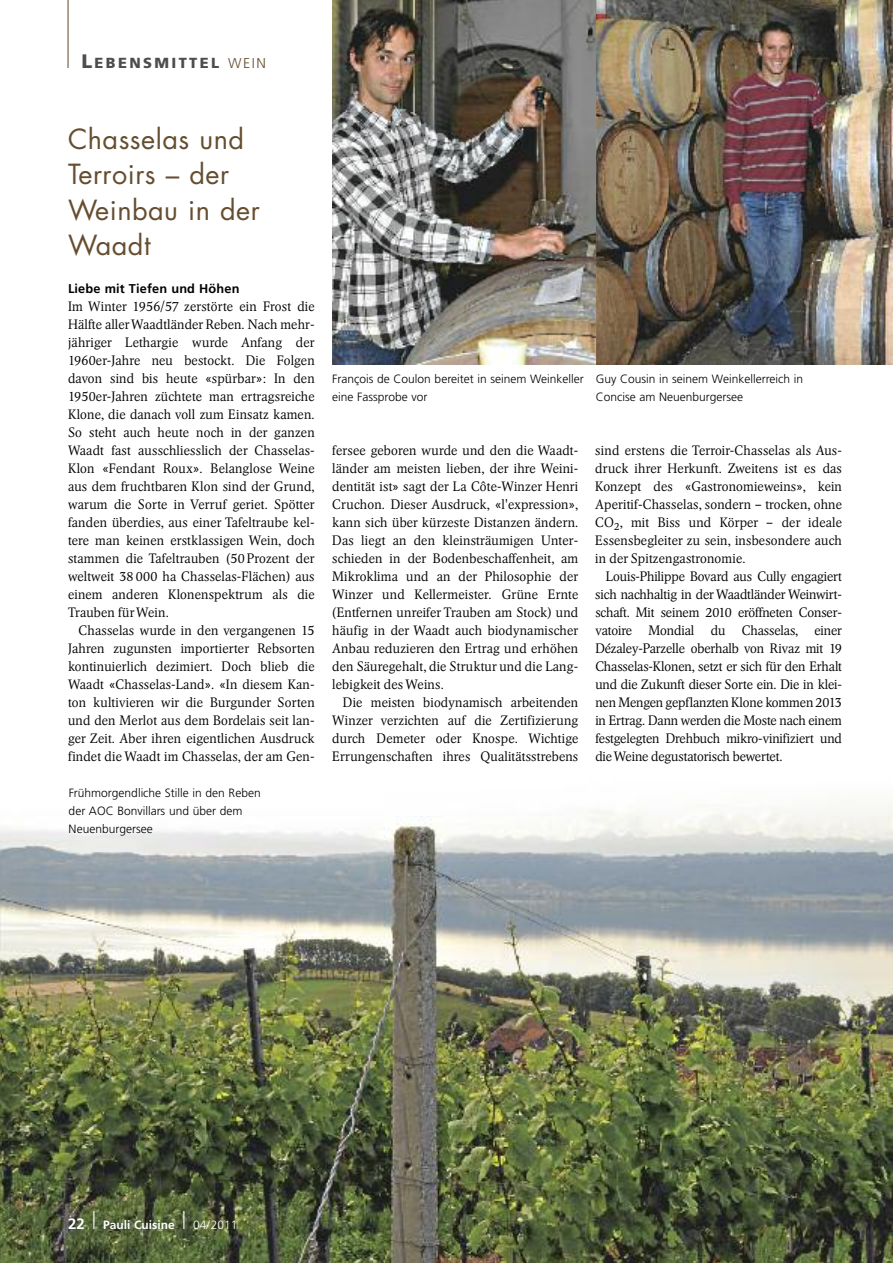
<style>
.page{position:relative;width:893px;height:1263px;background:#fff}
.page>*{position:absolute;margin:0;border:0;box-sizing:border-box;transform-origin:0 0}
.t1{font:27px/35.4px "Futura";letter-spacing:.02em;color:#654e30}
.t2{font:900 14.7px "Frutiger";letter-spacing:.165em;color:#4d4d4d}
.t3{font:300 13.5px/18px "Arena New BQ";letter-spacing:.015em;color:#000;text-align:justify}
.t4{font:700 12.75px "Frutiger";letter-spacing:.01em;color:#000}
.t5{font:300 12px/18px "Frutiger";color:#000}
.t6{font:700 12px "Frutiger";color:#fff}
.s1{font-size:19.5px}
.s2{font-weight:300;font-size:14.25px;color:#654e30}
.s3{font-size:15px}
.s4{font-weight:300;font-size:24px}
.s5{font-weight:300}
</style>
<div class="page">
<img style="left:596px;top:0;width:296px;height:364px">
<img style="left:332px;top:0;width:264px;height:364px">
<img style="left:0;top:800px;width:893px;height:463px">
<hr style="left:68px;top:0;width:1px;height:68px;background:#654e30">
<p class="t2" style="left:81px;top:57px;width:186px"><span class="s1">L</span>EBENSMITTEL <span class="s2">WEIN</span></p>
<h1 class="t1" style="left:68px;top:124px;width:193px">Chasselas und<br>Terroirs – der<br>Weinbau in der<br>Waadt</h1>
<p class="t4" style="left:68px;top:283px;width:173px">Liebe mit Tiefen und Höhen</p>
<p class="t3" style="left:68px;top:297px;width:248px">Im Winter 1956/57 zerstörte ein Frost die Hälfte allerWaadtländer Reben. Nach mehr&shy;jähriger Lethargie wurde Anfang der 1960er-Jahre neu bestockt. Die Folgen davon sind bis heute «spürbar»: In den 1950er-Jahren züchtete man ertragsreiche Klone, die danach voll zum Einsatz kamen.<br>So steht auch heute noch in der ganzen Waadt fast ausschliesslich der Chasselas-Klon «Fendant Roux». Belanglose Weine aus dem fruchtbaren Klon sind der Grund, warum die Sorte in Verruf geriet. Spötter fanden überdies, aus einer Tafeltraube kel&shy;tere man keinen erstklassigen Wein, doch stammen die Tafeltrauben (50 Prozent der weltweit 38 000 ha Chasselas-Flächen) aus einem anderen Klonenspektrum als die Trauben fürWein.</p>
<p class="t3" style="left:68px;top:621px;width:248px;text-indent:11px">Chasselas wurde in den vergangenen 15<br>Jahren zugunsten importierter Rebsorten kontinuierlich dezimiert. Doch blieb die Waadt «Chasselas-Land». «In diesem Kan&shy;ton kultivieren wir die Burgunder Sorten und den Merlot aus dem Bordelais seit lan&shy;ger Zeit. Aber ihren eigentlichen Ausdruck findet die Waadt im Chasselas, der am Gen-</p>
<p class="t5" style="left:69px;top:785px;width:193px">Frühmorgendliche Stille in den Reben der AOC Bonvillars und über dem<br>Neuenburgersee</p>
<p class="t5" style="left:332px;top:371px;width:253px">François de Coulon bereitet in seinem Weinkeller eine Fassprobe vor</p>
<p class="t5" style="left:596px;top:371px;width:209px">Guy Cousin in seinem Weinkellerreich in<br>Concise am Neuenburgersee</p>
<p class="t3" style="left:332px;top:441px;width:247px">fersee geboren wurde und den die Waadt&shy;länder am meisten lieben, der ihre Weini&shy;dentität ist» sagt der La Côte-Winzer Henri Cruchon. Dieser Ausdruck, «l'expression», kann sich über kürzeste Distanzen ändern.<br>Das liegt an den kleinsträumigen Unter&shy;schieden in der Bodenbeschaffenheit, am Mikroklima und an der Philosophie der Winzer und Kellermeister. Grüne Ernte (Entfernen unreifer Trauben am Stock) und häufig in der Waadt auch biodynamischer Anbau reduzieren den Ertrag und erhöhen den Säuregehalt, die Struktur und die Lang&shy;lebigkeit des Weins.</p>
<p class="t3" style="left:332px;top:693px;width:247px;text-indent:11px">Die meisten biodynamisch arbeitenden Winzer verzichten auf die Zertifizierung durch Demeter oder Knospe. Wichtige Errungenschaften ihres Qualitätsstrebens</p>
<p class="t3" style="left:595px;top:441px;width:248px">sind erstens die Terroir-Chasselas als Aus&shy;druck ihrer Herkunft. Zweitens ist es das Konzept des «Gastronomieweins», kein Aperitif-Chasselas, sondern – trocken, ohne CO<sub>2</sub>, mit Biss und Körper – der ideale Essensbegleiter zu sein, insbesondere auch in der Spitzengastronomie.</p>
<p class="t3" style="left:595px;top:567px;width:248px;text-indent:11px">Louis-Philippe Bovard aus Cully engagiert sich nachhaltig in der Waadtländer Weinwirt&shy;schaft. Mit seinem 2010 eröffneten Conser&shy;vatoire Mondial du Chasselas, einer Dézaley-Parzelle oberhalb von Rivaz mit 19<br>Chasselas-Klonen, setzt er sich für den Erhalt und die Zukunft dieser Sorte ein. Die in klei&shy;nen Mengen gepflanzten Klone kommen 2013 in Ertrag. Dann werden die Moste nach einem festgelegten Drehbuch mikro-vinifiziert und dieWeine degustatorisch bewertet.</p>
<p class="t6" style="left:68px;top:1220px;width:171px"><span class="s3">22</span> <span class="s4">l</span> Pauli Cuisine <span class="s4">l</span> <span class="s5">04/2011</span></p>
</div>
